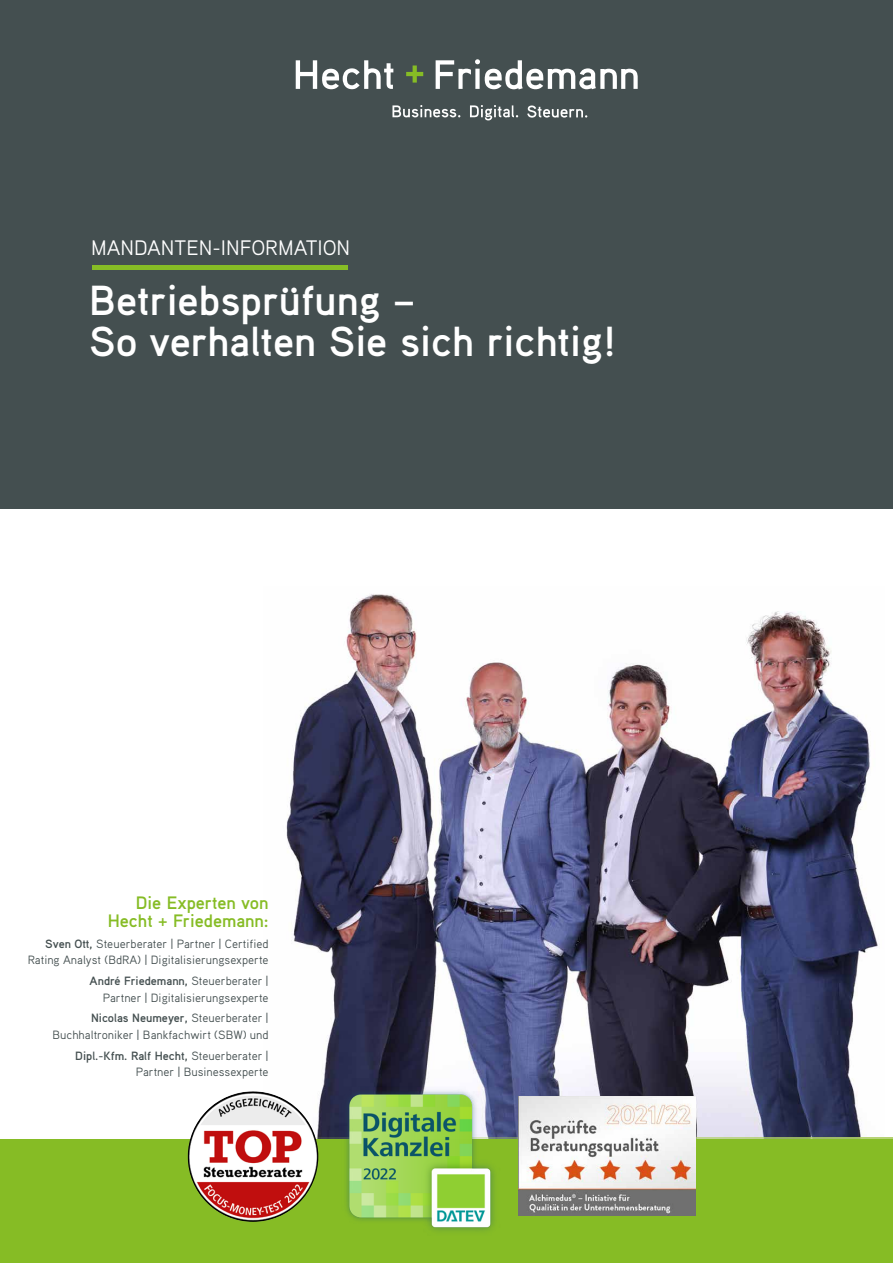
<style>
.page{position:relative;width:893px;height:1263px;background:#fff}
.page>*{position:absolute;margin:0;border:0;box-sizing:border-box;transform-origin:0 0}
.t1{font:700 42px/40.5px "Aaux Pro OT";color:#fff}
.t2{font:21px "Aaux Pro OT";color:#fff}
.t3{font:700 18px/18px "Aaux Pro OT";color:#86bc25;text-align:right}
.t4{font:12px/16.5px "Aaux Pro OT";color:#444f50;text-align:right}
.s1{font-weight:700}
</style>
<div class="page">
<div style="left:0;top:0;width:893px;height:508px;background:#444f50"></div>
<svg style="left:296px;top:60px;width:97px;height:29px"></svg>
<svg style="left:436px;top:59px;width:202px;height:30px"></svg>
<svg style="left:406px;top:65px;width:17px;height:18px"></svg>
<svg style="left:392px;top:105px;width:68px;height:12px"></svg>
<svg style="left:470px;top:105px;width:48px;height:15px"></svg>
<svg style="left:527px;top:106px;width:60px;height:12px"></svg>
<img style="left:281px;top:594px;width:597px;height:543px">
<div style="left:0;top:1140px;width:893px;height:123px;background:#86bc25"></div>
<img style="left:518px;top:1096px;width:178px;height:120px">
<img style="left:341px;top:1086px;width:161px;height:145px">
<img style="left:188px;top:1091px;width:130px;height:131px;border-radius:65px">
<hr style="left:92px;top:266px;width:256px;height:4px;background:#86bc25">
<h2 class="t2" style="left:91px;top:234px;width:261px">MANDANTEN-INFORMATION</h2>
<h1 class="t1" style="left:89px;top:279px;width:528px">Betriebsprüfung –<br>So verhalten Sie sich richtig!</h1>
<h3 class="t3" style="left:108px;top:893px;width:162px">Die Experten von<br>Hecht + Friedemann:</h3>
<p class="t4" style="left:28px;top:935px;width:242px"><span class="s1">Sven Ott,</span> Steuerberater | Partner | Certified<br>Rating Analyst (BdRA) | Digitalisierungsexperte</p>
<p class="t4" style="left:90px;top:972px;width:181px"><span class="s1">André Friedemann,</span> Steuerberater |<br>Partner | Digitalisierungsexperte</p>
<p class="t4" style="left:53px;top:1009px;width:218px"><span class="s1">Nicolas Neumeyer,</span> Steuerberater |<br>Buchhaltroniker | Bankfachwirt (SBW) und</p>
<p class="t4" style="left:75px;top:1047px;width:195px"><span class="s1">Dipl.-Kfm. Ralf Hecht,</span> Steuerberater |<br>Partner | Businessexperte</p>
</div>
